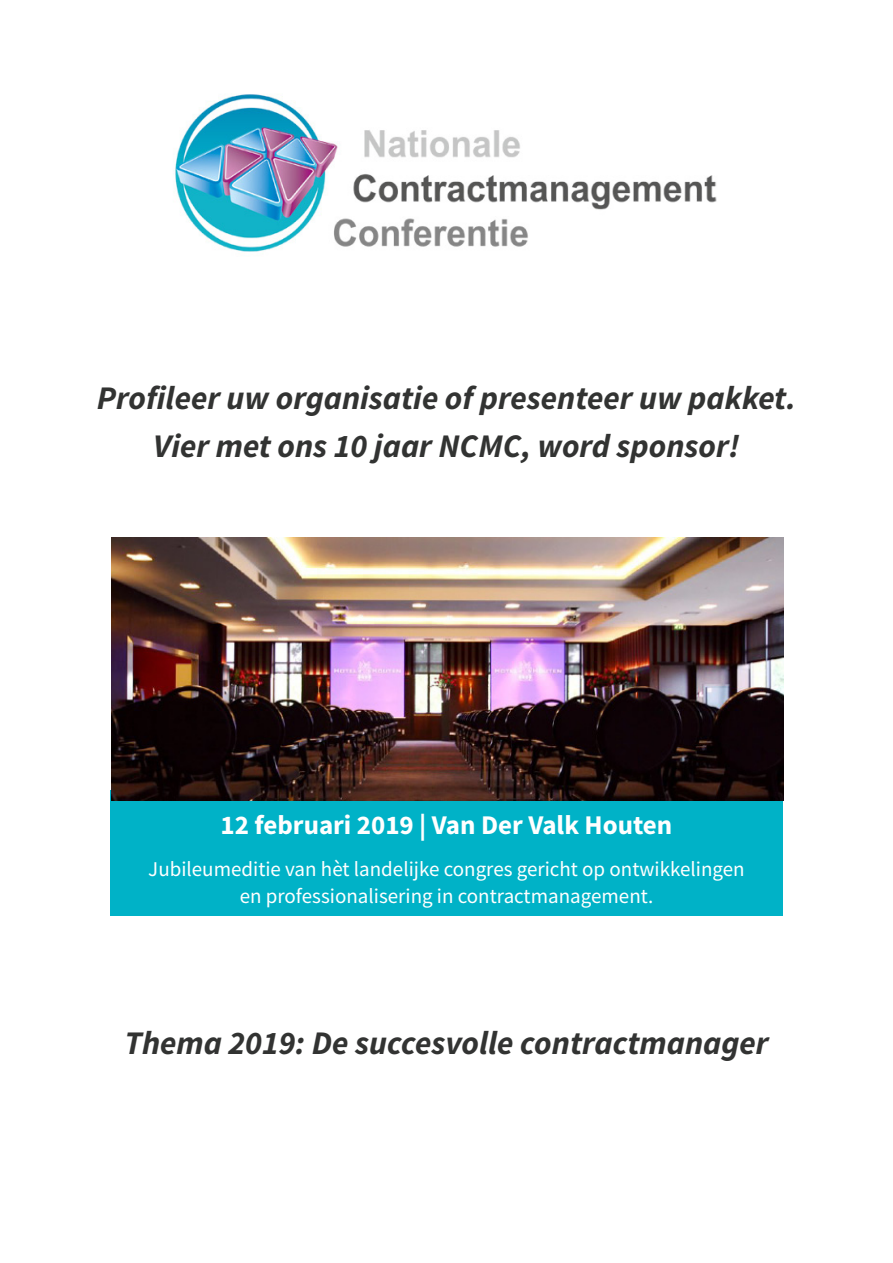
<style>
.page{position:relative;width:893px;height:1263px;background:#fff}
.page>*{position:absolute;margin:0;border:0;box-sizing:border-box;transform-origin:0 0}
.Body_copy{font:italic 700 33px "Source Sans Pro";color:#323332}
.t1{font:700 27px "Source Sans Pro";color:#fff}
.t2{font:21px "Source Sans Pro";color:#fff}
</style>
<div class="page">
<img style="left:175px;top:94px;width:542px;height:158px">
<div style="left:110px;top:790px;width:673px;height:125px;background:#00b2c7"></div>
<img style="left:111px;top:538px;width:672px;height:263px">
<p class="Body_copy" style="left:97px;top:376px;width:701px">Profileer uw organisatie of presenteer uw pakket.</p>
<p class="Body_copy" style="left:153px;top:424px;width:588px">Vier met ons 10 jaar NCMC, word sponsor!</p>
<p class="t1" style="left:221px;top:807px;width:453px">12 februari 2019 | Van Der Valk Houten</p>
<p class="t2" style="left:148px;top:855px;width:598px">Jubileumeditie van hèt landelijke congres gericht op ontwikkelingen</p>
<p class="t2" style="left:240px;top:882px;width:415px">en professionalisering in contractmanagement.</p>
<p class="Body_copy" style="left:124px;top:1020px;width:646px">Thema 2019: De succesvolle contractmanager</p>
</div>
